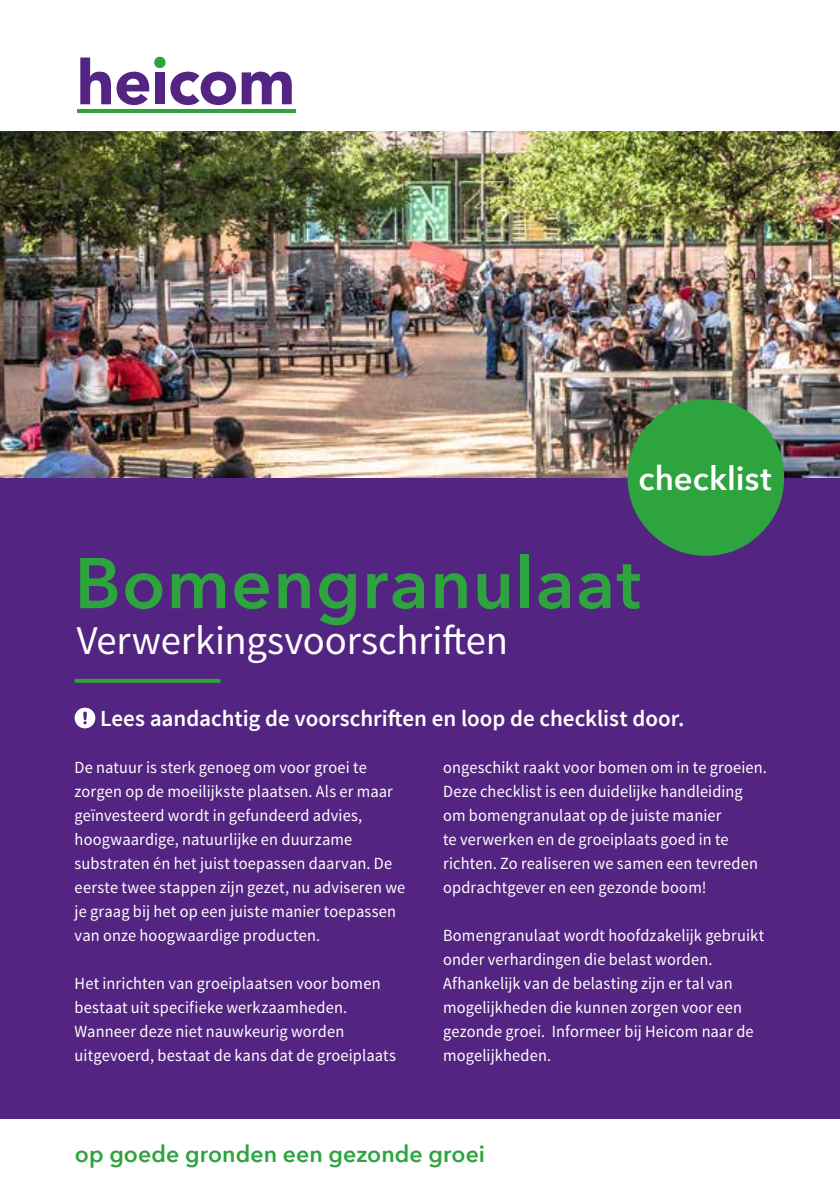
<style>
.page{position:relative;width:840px;height:1191px;background:#fff}
.page>*{position:absolute;margin:0;border:0;box-sizing:border-box;transform-origin:0 0}
.t1{font:600 71px "Avenir Next";letter-spacing:.02em;color:#2da43e}
.t2{font:40.8px "Source Sans Pro";letter-spacing:-.005em;color:#fff}
.t3{font:600 32.8px "Avenir Next";letter-spacing:.005em;color:#fff}
.t4{font:600 23px "Source Sans Pro";color:#fff}
.t5{font:600 23px "Avenir Next";letter-spacing:.005em;color:#2da43e}
.t6{font:17px/24px "Source Sans Pro";letter-spacing:.01em;color:#fff;scale:.96 1}
</style>
<div class="page">
<div style="left:0;top:131px;width:839px;height:988px;background:#532481"></div>
<img style="left:0;top:132px;width:839px;height:345px">
<svg style="left:75px;top:679px;width:145px;height:4px"></svg>
<svg style="left:627px;top:399px;width:156px;height:157px;background:#3a914b"></svg>
<hr style="left:77px;top:109px;width:218px;height:3px;background:#2da43e">
<svg style="left:80px;top:57px;width:211px;height:48px"></svg>
<svg style="left:75px;top:707px;width:20px;height:21px"></svg>
<h3 class="t3" style="left:638px;top:451px;width:134px">checklist</h3>
<h1 class="t1" style="left:75px;top:522px;width:567px">Bomengranulaat</h1>
<h2 class="t2" style="left:77px;top:615px;width:432px">Verwerkingsvoorschriften</h2>
<h3 class="t4" style="left:100px;top:703px;width:585px">Lees aandachtig de voorschriften en loop de checklist door.</h3>
<p class="t6" style="left:75px;top:755px;width:346px">De natuur is sterk genoeg om voor groei te zorgen op de moeilijkste plaatsen. Als er maar geïnvesteerd wordt in gefundeerd advies, hoogwaardige, natuurlijke en duurzame substraten én het juist toepassen daarvan. De eerste twee stappen zijn gezet, nu adviseren we je graag bij het op een juiste manier toepassen van onze hoogwaardige producten.</p>
<p class="t6" style="left:75px;top:971px;width:336px">Het inrichten van groeiplaatsen voor bomen bestaat uit specifieke werkzaamheden.<br>Wanneer deze niet nauwkeurig worden uitgevoerd, bestaat de kans dat de groeiplaats</p>
<p class="t6" style="left:443px;top:755px;width:339px">ongeschikt raakt voor bomen om in te groeien.<br>Deze checklist is een duidelijke handleiding om bomengranulaat op de juiste manier<br>te verwerken en de groeiplaats goed in te richten. Zo realiseren we samen een tevreden opdrachtgever en een gezonde boom!</p>
<p class="t6" style="left:443px;top:923px;width:336px">Bomengranulaat wordt hoofdzakelijk gebruikt onder verhardingen die belast worden.<br>Afhankelijk van de belasting zijn er tal van mogelijkheden die kunnen zorgen voor een gezonde groei. Informeer bij Heicom naar de mogelijkheden.</p>
<h3 class="t5" style="left:75px;top:1133px;width:411px">op goede gronden een gezonde groei</h3>
</div>
